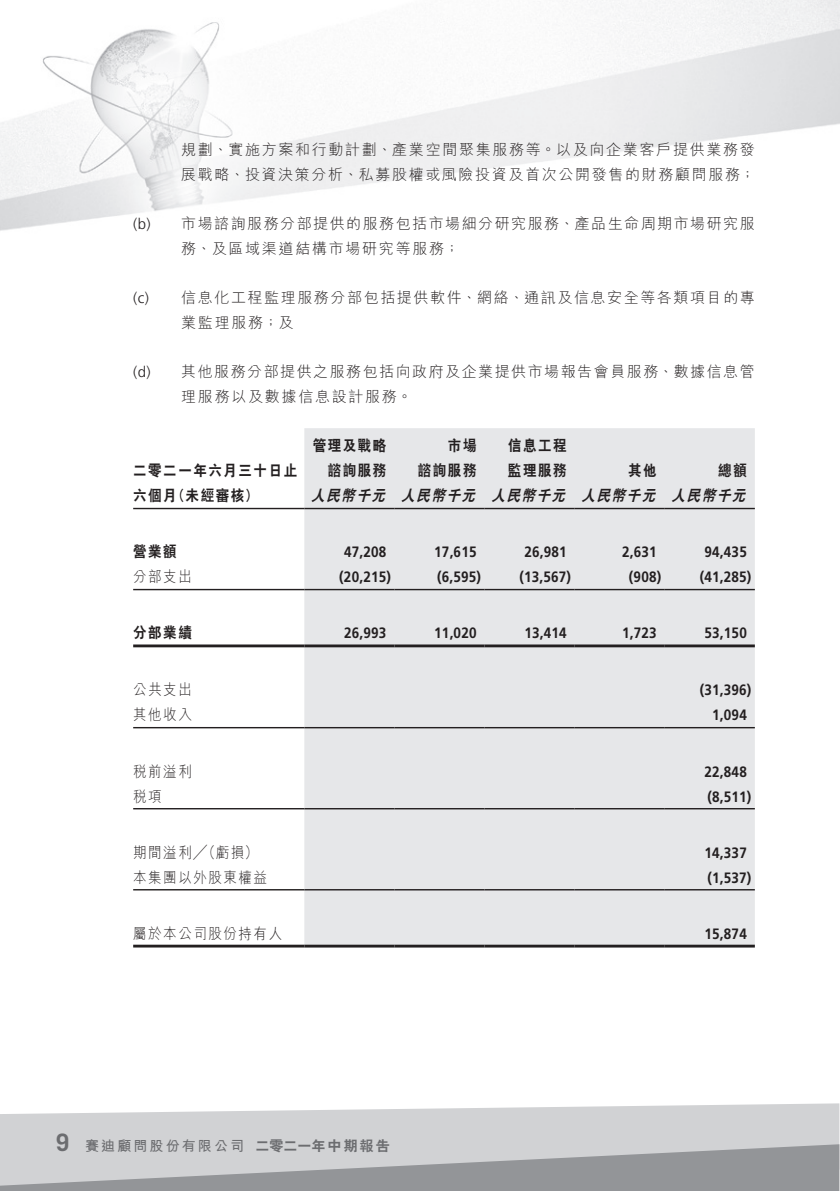
<style>
.page{position:relative;width:840px;height:1191px;background:#fff}
.page>*{position:absolute;margin:0;border:0;box-sizing:border-box;transform-origin:0 0}
._22____IN2__Note{font:300 15px/25px "M Hei HK";letter-spacing:.105em;color:#231f20}
._02_Note_Text{font:700 15px "Frutiger LT Std";letter-spacing:.015em;color:#231f20;scale:.9 1}
._29_Table_Stub__Note{font:300 15px "M Hei HK";letter-spacing:.115em;color:#231f20;scale:.9 1}
._29_Table_Stub__Note-2{font:800 15px/25px "C Hei 2 HK";letter-spacing:.115em;color:#231f20;scale:.9 1}
._02_Note_Text-2{font:800 15px/25px "C Hei 2 HK";letter-spacing:.115em;color:#231f20;text-align:right;scale:.9 1}
._02_Note_Text-3{font:italic 800 15px "C Hei 2 HK";color:#231f20;scale:.9 1}
.t1{font:700 14px "M Hei HK";letter-spacing:.15em;color:#6c6d70}
.s1{font-family:"Frutiger LT Std"}
.s2{font-family:"Trade Gothic LT Std";font-size:24px}
.s3{font-family:"C Hei 2 HK";font-weight:800}
</style>
<div class="page">
<img style="left:0;top:0;width:838px;height:231px">
<svg style="left:0;top:1103px;width:838px;height:41px;background:#d7d8da"></svg>
<svg style="left:0;top:1144px;width:838px;height:47px;background:#aeb0b2"></svg>
<div style="left:304px;top:428px;width:450px;height:516px;background:#e6e7e9"></div>
<hr style="left:133px;top:508px;width:171px;height:1px;background:#231f20">
<hr style="left:304px;top:508px;width:90px;height:1px;background:#231f20">
<hr style="left:394px;top:508px;width:90px;height:1px;background:#231f20">
<hr style="left:484px;top:508px;width:90px;height:1px;background:#231f20">
<hr style="left:574px;top:508px;width:90px;height:1px;background:#231f20">
<hr style="left:664px;top:508px;width:90px;height:1px;background:#231f20">
<hr style="left:133px;top:589px;width:171px;height:1px;background:#231f20">
<hr style="left:304px;top:589px;width:90px;height:1px;background:#231f20">
<hr style="left:394px;top:589px;width:90px;height:1px;background:#231f20">
<hr style="left:484px;top:589px;width:90px;height:1px;background:#231f20">
<hr style="left:574px;top:589px;width:90px;height:1px;background:#231f20">
<hr style="left:664px;top:589px;width:90px;height:1px;background:#231f20">
<hr style="left:133px;top:644px;width:171px;height:3px;background:#231f20">
<hr style="left:304px;top:644px;width:90px;height:3px;background:#231f20">
<hr style="left:394px;top:644px;width:90px;height:3px;background:#231f20">
<hr style="left:484px;top:644px;width:90px;height:3px;background:#231f20">
<hr style="left:574px;top:644px;width:90px;height:3px;background:#231f20">
<hr style="left:664px;top:644px;width:90px;height:3px;background:#231f20">
<hr style="left:133px;top:727px;width:171px;height:1px;background:#231f20">
<hr style="left:304px;top:727px;width:90px;height:1px;background:#231f20">
<hr style="left:394px;top:727px;width:90px;height:1px;background:#231f20">
<hr style="left:484px;top:727px;width:90px;height:1px;background:#231f20">
<hr style="left:574px;top:727px;width:90px;height:1px;background:#231f20">
<hr style="left:664px;top:727px;width:90px;height:1px;background:#231f20">
<hr style="left:133px;top:808px;width:171px;height:1px;background:#231f20">
<hr style="left:304px;top:808px;width:90px;height:1px;background:#231f20">
<hr style="left:394px;top:808px;width:90px;height:1px;background:#231f20">
<hr style="left:484px;top:808px;width:90px;height:1px;background:#231f20">
<hr style="left:574px;top:808px;width:90px;height:1px;background:#231f20">
<hr style="left:664px;top:808px;width:90px;height:1px;background:#231f20">
<hr style="left:133px;top:889px;width:171px;height:1px;background:#231f20">
<hr style="left:304px;top:889px;width:90px;height:1px;background:#231f20">
<hr style="left:394px;top:889px;width:90px;height:1px;background:#231f20">
<hr style="left:484px;top:889px;width:90px;height:1px;background:#231f20">
<hr style="left:574px;top:889px;width:90px;height:1px;background:#231f20">
<hr style="left:664px;top:889px;width:90px;height:1px;background:#231f20">
<hr style="left:133px;top:944px;width:171px;height:3px;background:#231f20">
<hr style="left:304px;top:944px;width:90px;height:3px;background:#231f20">
<hr style="left:394px;top:944px;width:90px;height:3px;background:#231f20">
<hr style="left:484px;top:944px;width:90px;height:3px;background:#231f20">
<hr style="left:574px;top:944px;width:90px;height:3px;background:#231f20">
<hr style="left:664px;top:944px;width:90px;height:3px;background:#231f20">
<p class="_22____IN2__Note" style="left:181px;top:137px;width:575px">規劃、實施方案和行動計劃、產業空間聚集服務等。以及向企業客戶提供業務發展戰略、投資決策分析、私募股權或風險投資及首次公開發售的財務顧問服務；</p>
<p class="_22____IN2__Note" style="left:181px;top:211px;width:574px;text-indent:-48px"><span class="s1">(b)</span> 市場諮詢服務分部提供的服務包括市場細分研究服務、產品生命周期市場研究服務、及區域渠道結構市場研究等服務；</p>
<p class="_22____IN2__Note" style="left:181px;top:285px;width:575px;text-indent:-48px"><span class="s1">(c)</span> 信息化工程監理服務分部包括提供軟件、網絡、通訊及信息安全等各類項目的專業監理服務；及</p>
<p class="_22____IN2__Note" style="left:181px;top:359px;width:574px;text-indent:-48px"><span class="s1">(d)</span> 其他服務分部提供之服務包括向政府及企業提供市場報告會員服務、數據信息管理服務以及數據信息設計服務。</p>
<p class="_29_Table_Stub__Note-2" style="left:133px;top:458px;width:184px">二零二一年六月三十日止六個月（未經審核）</p>
<p class="_02_Note_Text-2" style="left:312px;top:433px;width:83px">管理及戰略諮詢服務</p>
<p class="_02_Note_Text-2" style="left:417px;top:433px;width:67px">市場<br>諮詢服務</p>
<p class="_02_Note_Text-2" style="left:507px;top:433px;width:67px;text-align:left">信息工程監理服務</p>
<p class="_02_Note_Text-2" style="left:627px;top:458px;width:33px">其他</p>
<p class="_02_Note_Text-2" style="left:717px;top:458px;width:33px">總額</p>
<p class="_02_Note_Text-3" style="left:311px;top:486px;width:89px">人民幣千元</p>
<p class="_02_Note_Text-3" style="left:401px;top:486px;width:89px">人民幣千元</p>
<p class="_02_Note_Text-3" style="left:491px;top:486px;width:89px">人民幣千元</p>
<p class="_02_Note_Text-3" style="left:581px;top:486px;width:89px">人民幣千元</p>
<p class="_02_Note_Text-3" style="left:671px;top:486px;width:89px">人民幣千元</p>
<p class="_29_Table_Stub__Note-2" style="left:133px;top:539px;width:50px">營業額</p>
<p class="_02_Note_Text" style="left:344px;top:543px;width:48px">47,208</p>
<p class="_02_Note_Text" style="left:434px;top:543px;width:48px">17,615</p>
<p class="_02_Note_Text" style="left:524px;top:543px;width:48px">26,981</p>
<p class="_02_Note_Text" style="left:621px;top:543px;width:40px">2,631</p>
<p class="_02_Note_Text" style="left:704px;top:543px;width:48px">94,435</p>
<p class="_29_Table_Stub__Note" style="left:133px;top:566px;width:67px">分部支出</p>
<p class="_02_Note_Text" style="left:339px;top:568px;width:59px">(20,215)</p>
<p class="_02_Note_Text" style="left:437px;top:568px;width:50px">(6,595)</p>
<p class="_02_Note_Text" style="left:519px;top:568px;width:59px">(13,567)</p>
<p class="_02_Note_Text" style="left:628px;top:568px;width:37px">(908)</p>
<p class="_02_Note_Text" style="left:699px;top:568px;width:59px">(41,285)</p>
<p class="_29_Table_Stub__Note-2" style="left:133px;top:620px;width:67px">分部業績</p>
<p class="_02_Note_Text" style="left:344px;top:624px;width:48px">26,993</p>
<p class="_02_Note_Text" style="left:434px;top:624px;width:48px">11,020</p>
<p class="_02_Note_Text" style="left:524px;top:624px;width:48px">13,414</p>
<p class="_02_Note_Text" style="left:621px;top:624px;width:40px">1,723</p>
<p class="_02_Note_Text" style="left:704px;top:624px;width:48px">53,150</p>
<p class="_29_Table_Stub__Note" style="left:133px;top:679px;width:67px">公共支出</p>
<p class="_02_Note_Text" style="left:699px;top:681px;width:59px">(31,396)</p>
<p class="_29_Table_Stub__Note" style="left:133px;top:704px;width:67px">其他收入</p>
<p class="_02_Note_Text" style="left:711px;top:706px;width:40px">1,094</p>
<p class="_29_Table_Stub__Note" style="left:133px;top:760px;width:67px">稅前溢利</p>
<p class="_02_Note_Text" style="left:704px;top:762px;width:48px">22,848</p>
<p class="_29_Table_Stub__Note" style="left:133px;top:785px;width:33px">稅項</p>
<p class="_02_Note_Text" style="left:707px;top:787px;width:50px">(8,511)</p>
<p class="_29_Table_Stub__Note" style="left:133px;top:841px;width:140px">期間溢利╱（虧損）</p>
<p class="_02_Note_Text" style="left:704px;top:843px;width:48px">14,337</p>
<p class="_29_Table_Stub__Note" style="left:133px;top:866px;width:150px">本集團以外股東權益</p>
<p class="_02_Note_Text" style="left:707px;top:868px;width:50px">(1,537)</p>
<p class="_29_Table_Stub__Note" style="left:133px;top:922px;width:167px">屬於本公司股份持有人</p>
<p class="_02_Note_Text" style="left:704px;top:924px;width:48px">15,874</p>
<p class="t1" style="left:56px;top:1135px;width:335px"><span class="s2">9</span> 賽迪顧問股份有限公司 <span class="s3">二零二一年中期報告</span></p>
</div>
